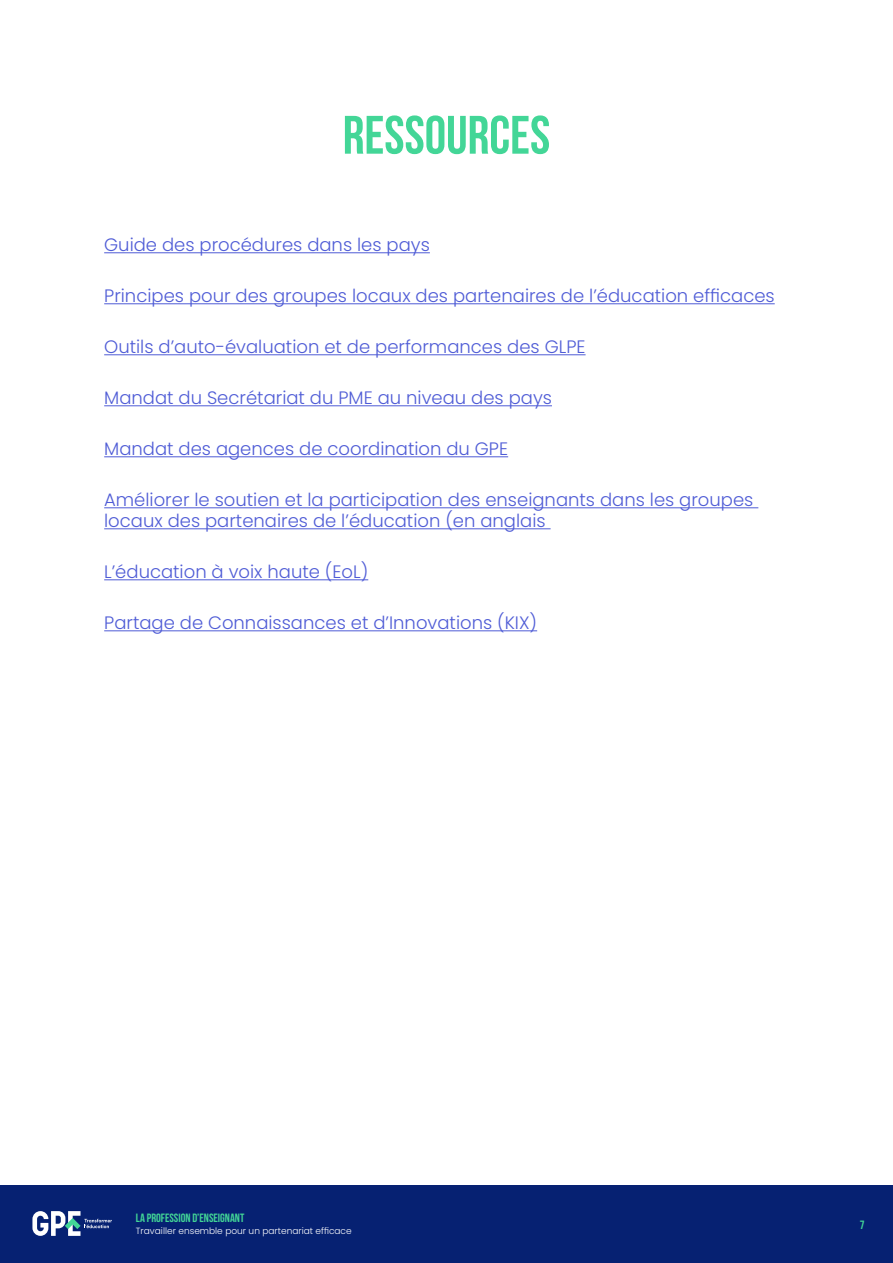
<style>
.page{position:relative;width:893px;height:1263px;background:#fff}
.page>*{position:absolute;margin:0;border:0;box-sizing:border-box;transform-origin:0 0}
.t1{font:54px "Bebas Neue";color:#43d697}
.t2{font:300 18px/21px "Poppins";color:#4f5cd6}
.t3{font:700 12px "Bebas Neue";color:#42d696}
.t4{font:300 9px "Poppins";color:#fff}
</style>
<div class="page">
<div style="left:0;top:1185px;width:893px;height:78px;background:#062172"></div>
<svg style="left:32px;top:1211px;width:80px;height:25px"></svg>
<hr style="left:104px;top:252px;width:326px;height:1px;background:#4f5cd6">
<hr style="left:104px;top:303px;width:671px;height:1px;background:#4f5cd6">
<hr style="left:104px;top:354px;width:482px;height:1px;background:#4f5cd6">
<hr style="left:104px;top:405px;width:448px;height:1px;background:#4f5cd6">
<hr style="left:104px;top:456px;width:404px;height:1px;background:#4f5cd6">
<hr style="left:104px;top:507px;width:654px;height:1px;background:#4f5cd6">
<hr style="left:104px;top:528px;width:447px;height:1px;background:#4f5cd6">
<hr style="left:104px;top:579px;width:264px;height:1px;background:#4f5cd6">
<hr style="left:104px;top:630px;width:433px;height:1px;background:#4f5cd6">
<h1 class="t1" style="left:343px;top:105px;width:209px">RESSOURCES</h1>
<p class="t2" style="left:104px;top:235px;width:327px">Guide des procédures dans les pays</p>
<p class="t2" style="left:104px;top:286px;width:672px">Principes pour des groupes locaux des partenaires de l’éducation efficaces</p>
<p class="t2" style="left:104px;top:337px;width:483px">Outils d’auto-évaluation et de performances des GLPE</p>
<p class="t2" style="left:104px;top:388px;width:449px">Mandat du Secrétariat du PME au niveau des pays</p>
<p class="t2" style="left:104px;top:439px;width:405px">Mandat des agences de coordination du GPE</p>
<p class="t2" style="left:104px;top:490px;width:651px">Améliorer le soutien et la participation des enseignants dans les groupes locaux des partenaires de l’éducation (en anglais</p>
<p class="t2" style="left:104px;top:562px;width:266px">L’éducation à voix haute (EoL)</p>
<p class="t2" style="left:104px;top:613px;width:434px">Partage de Connaissances et d’Innovations (KIX)</p>
<p class="t3" style="left:136px;top:1211px;width:137px">GLOBAL PARTNERSHIP FOR EDUCATION</p>
<p class="t4" style="left:136px;top:1225px;width:187px">Working together for effective partnership</p>
<p class="t3" style="left:136px;top:1211px;width:110px">LA PROFESSION D’ENSEIGNANT</p>
<p class="t4" style="left:136px;top:1225px;width:217px">Travailler ensemble pour un partenariat efficace</p>
<p class="t3" style="left:860px;top:1211px;width:6px">7</p>
<p class="t3" style="left:860px;top:1218px;width:6px">7</p>
</div>
